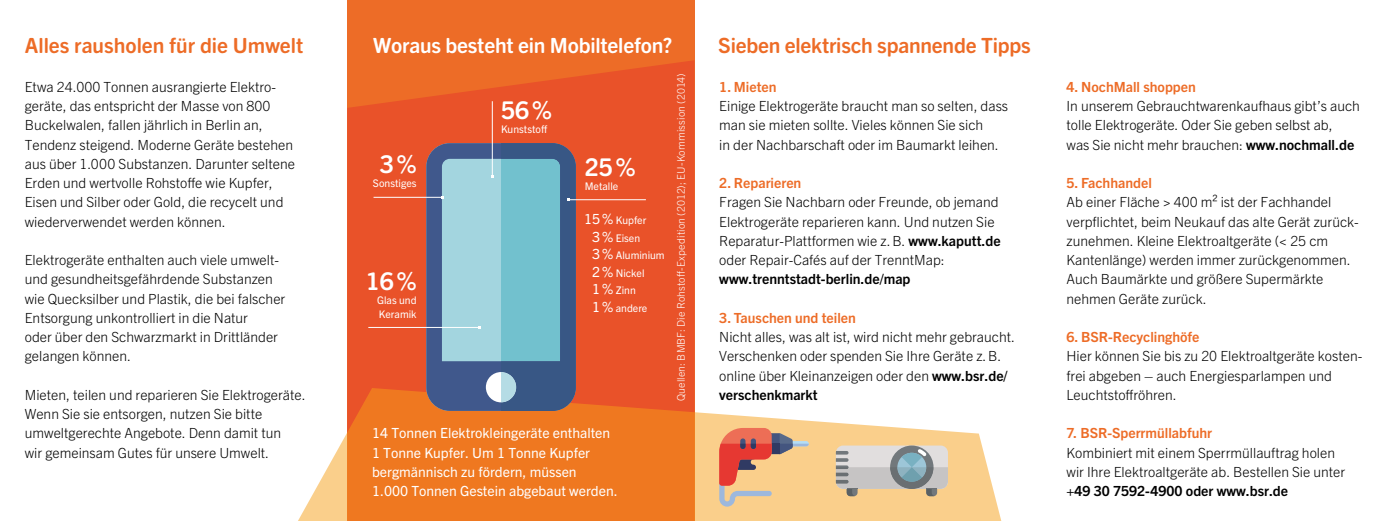
<style>
.page{position:relative;width:1389px;height:521px;background:#fff}
.page>*{position:absolute;margin:0;border:0;box-sizing:border-box;transform-origin:0 0}
.t1{font:700 24.5px "Trade Gothic Next SR Pro";color:#fff}
.t2{font:700 21px "Trade Gothic Next SR Pro";letter-spacing:-.01em;color:#ed6c27}
.t3{font:700 21px "Trade Gothic Next SR Pro";letter-spacing:-.01em;color:#fff}
.t4{font:300 14px/19.2px "Trade Gothic Next LT Pro";color:#000}
.t5{font:14px/19.2px "Trade Gothic Next LT Pro";color:#fff}
.t6{font:700 14px "Trade Gothic Next LT Pro";color:#ed6c27}
.t7{font:700 14px "Trade Gothic Next LT Pro";color:#000}
.t8{font:10.5px/17.5px "Trade Gothic Next LT Pro";color:#fff}
.t9{font:300 10.5px "Trade Gothic Next LT Pro";letter-spacing:.015em;color:#fff}
.s1{font-size:14px}
.s2{font-weight:700}
</style>
<div class="page">
<div style="left:347px;top:0;width:347px;height:521px;background:#ed6c27"></div>
<svg style="left:347px;top:60px;width:347px;height:328px;fill:#e95229"></svg>
<svg style="left:298px;top:388px;width:704px;height:133px;fill:#ef7820"></svg>
<svg style="left:426px;top:143px;width:75px;height:267px;fill:#a3d5df"></svg>
<div style="left:486px;top:372px;width:30px;height:30px;background:#fff;border-radius:50%"></div>
<hr style="left:368px;top:327px;width:111px;height:1px;background:#fff">
<hr style="left:374px;top:197px;width:68px;height:1px;background:#fff">
<hr style="left:568px;top:199px;width:78px;height:1px;background:#fff">
<svg style="left:501px;top:143px;width:75px;height:267px"></svg>
<hr style="left:492px;top:101px;width:1px;height:75px;background:#fff">
<svg style="left:719px;top:428px;width:90px;height:79px"></svg>
<div style="left:836px;top:445px;width:112px;height:44px;background:#e1dede;border-radius:7px"></div>
<svg style="left:890px;top:445px;width:44px;height:44px"></svg>
<svg style="left:836px;top:449px;width:112px;height:47px"></svg>
<h2 class="t2" style="left:25px;top:31px;width:280px">Alles rausholen für die Umwelt</h2>
<p class="t4" style="left:25px;top:76px;width:272px">Etwa 24.000 Tonnen ausrangierte Elektro&shy;geräte, das entspricht der Masse von 800<br>Buckelwalen, fallen jährlich in Berlin an, Tendenz steigend. Moderne Geräte bestehen aus über 1.000 Substanzen. Darunter seltene Erden und wertvolle Rohstoffe wie Kupfer, Eisen und Silber oder Gold, die recycelt und wiederverwendet werden können.</p>
<p class="t4" style="left:25px;top:249px;width:262px">Elektrogeräte enthalten auch viele umwelt&shy;und gesundheitsgefährdende Substanzen wie Quecksilber und Plastik, die bei falscher Entsorgung unkontrolliert in die Natur<br>oder über den Schwarzmarkt in Drittländer gelangen können.</p>
<p class="t4" style="left:25px;top:384px;width:282px">Mieten, teilen und reparieren Sie Elektrogeräte.<br>Wenn Sie sie entsorgen, nutzen Sie bitte umweltgerechte Angebote. Denn damit tun<br>wir gemeinsam Gutes für unsere Umwelt.</p>
<h2 class="t3" style="left:373px;top:31px;width:301px">Woraus besteht ein Mobiltelefon?</h2>
<h1 class="t1" style="left:380px;top:147px;width:38px">3%</h1>
<p class="t8" style="left:373px;top:174px;width:45px">Sonstiges</p>
<h1 class="t1" style="left:366px;top:264px;width:52px">16%</h1>
<p class="t8" style="left:377px;top:292px;width:41px;line-height:14px">Glas und<br>Keramik</p>
<h1 class="t1" style="left:501px;top:93px;width:52px">56%</h1>
<p class="t8" style="left:501px;top:119px;width:48px">Kunststoff</p>
<h1 class="t1" style="left:585px;top:150px;width:52px">25%</h1>
<p class="t8" style="left:585px;top:176px;width:35px">Metalle</p>
<p class="t8" style="left:592px;top:211px;width:74px;text-indent:-8px"><span class="s1">15%</span> Kupfer<br><span class="s1">3%</span> Eisen<br><span class="s1">3%</span> Aluminium<br><span class="s1">2%</span> Nickel<br><span class="s1">1%</span> Zinn<br><span class="s1">1%</span> andere</p>
<p class="t5" style="left:372px;top:423px;width:247px">14 Tonnen Elektrokleingeräte enthalten 1 Tonne Kupfer. Um 1 Tonne Kupfer bergmännisch zu fördern, müssen<br>1.000 Tonnen Gestein abgebaut werden.</p>
<p class="t9" style="left:674px;top:401px;width:329px;rotate:-90deg">Quellen: BMBF: Die Rohstoff-Expedition (2012); EU-Kommission (2014)</p>
<h2 class="t2" style="left:718px;top:31px;width:314px">Sieben elektrisch spannende Tipps</h2>
<p class="t6" style="left:719px;top:77px;width:59px">1. Mieten</p>
<p class="t4" style="left:719px;top:95px;width:290px">Einige Elektrogeräte braucht man so selten, dass man sie mieten sollte. Vieles können Sie sich<br>in der Nachbarschaft oder im Baumarkt leihen.</p>
<p class="t6" style="left:719px;top:173px;width:84px">2. Reparieren</p>
<p class="t4" style="left:719px;top:192px;width:283px">Fragen Sie Nachbarn oder Freunde, ob jemand Elektrogeräte reparieren kann. Und nutzen Sie Reparatur-Plattformen wie z.B. <span class="s2">www.kaputt.de </span>oder Repair-Cafés auf der TrenntMap:</p>
<p class="t7" style="left:719px;top:270px;width:193px">www.trenntstadt-berlin.de/map</p>
<p class="t6" style="left:719px;top:308px;width:138px">3. Tauschen und teilen</p>
<p class="t4" style="left:719px;top:326px;width:297px">Nicht alles, was alt ist, wird nicht mehr gebraucht.<br>Verschenken oder spenden Sie Ihre Geräte z.B. online über Kleinanzeigen oder den <span class="s2">www.bsr.de/ verschenkmarkt</span></p>
<p class="t6" style="left:1067px;top:77px;width:131px">4. NochMall shoppen</p>
<p class="t4" style="left:1067px;top:95px;width:295px">In unserem Gebrauchtwarenkaufhaus gibt’s auch tolle Elektrogeräte. Oder Sie geben selbst ab,<br>was Sie nicht mehr brauchen: <span class="s2">www.nochmall.de</span></p>
<p class="t6" style="left:1067px;top:173px;width:87px">5. Fachhandel</p>
<p class="t4" style="left:1067px;top:192px;width:293px">Ab einer Fläche &gt; 400 m² ist der Fachhandel verpflichtet, beim Neukauf das alte Gerät zurück&shy;zunehmen. Kleine Elektroaltgeräte (&lt; 25 cm Kantenlänge) werden immer zurückgenommen.<br>Auch Baumärkte und größere Supermärkte nehmen Geräte zurück.</p>
<p class="t6" style="left:1067px;top:327px;width:134px">6. BSR-Recyclinghöfe</p>
<p class="t4" style="left:1067px;top:346px;width:296px">Hier können Sie bis zu 20 Elektroaltgeräte kosten&shy;frei abgeben – auch Energiesparlampen und<br>Leuchtstoffröhren.</p>
<p class="t6" style="left:1067px;top:424px;width:147px">7. BSR-Sperrmüllabfuhr</p>
<p class="t4" style="left:1067px;top:442px;width:280px">Kombiniert mit einem Sperrmüllauftrag holen wir Ihre Elektroaltgeräte ab. Bestellen Sie unter</p>
<p class="t7" style="left:1067px;top:481px;width:223px">+49 30 7592-4900 oder www.bsr.de</p>
</div>
